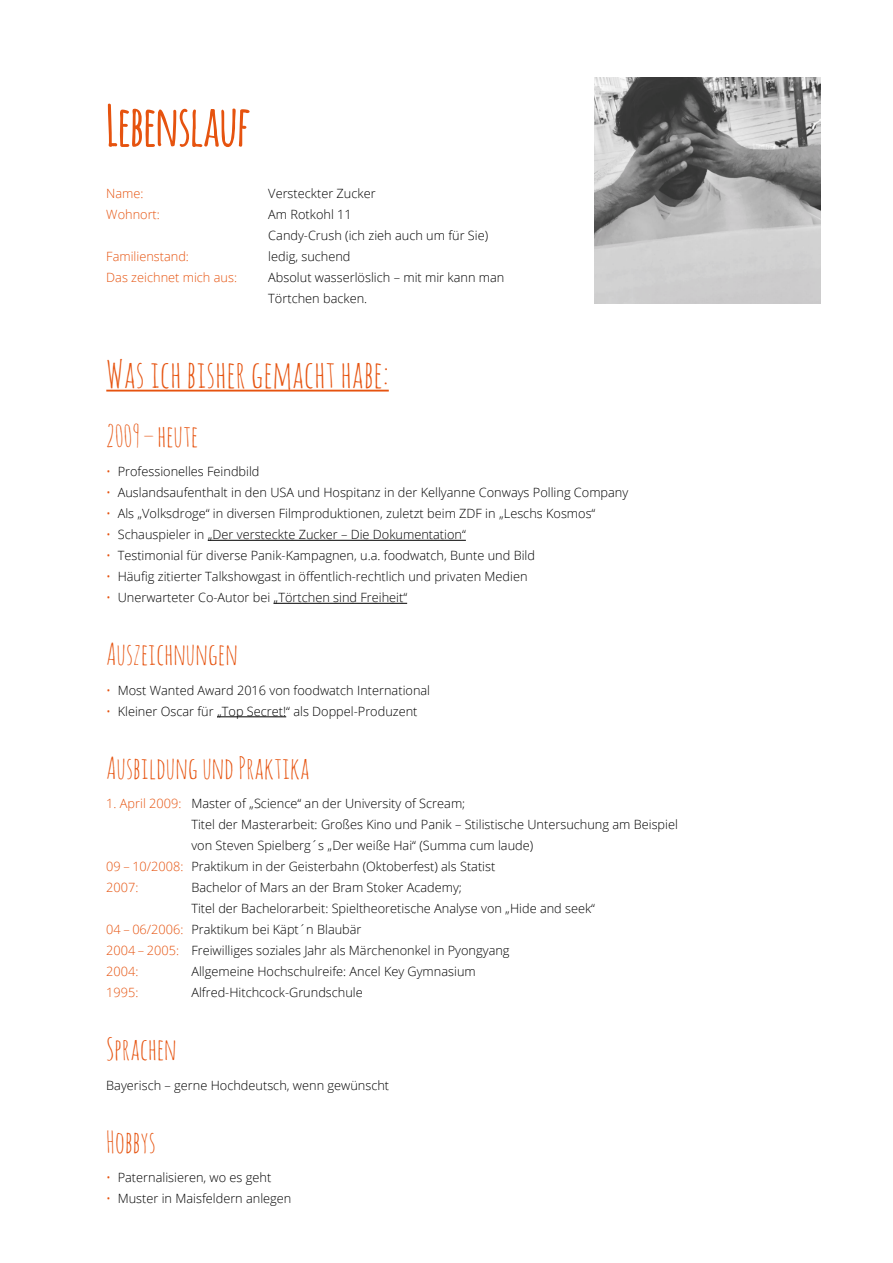
<style>
.page{position:relative;width:893px;height:1263px;background:#fff}
.page>*{position:absolute;margin:0;border:0;box-sizing:border-box;transform-origin:0 0}
.t1{font:700 55.5px "Amatic";color:#e6530f}
.t2{font:37.5px "Amatic SC";color:#e6530f}
.t3{font:30px "Amatic SC";color:#e6530f}
.t4{font:300 12.75px/21px "Open Sans";color:#000}
.t5{font:300 12.75px "Open Sans";color:#e6530f}
.s1{color:#e6530f}
</style>
<div class="page">
<hr style="left:106px;top:390px;width:283px;height:1px;background:#e6530f">
<hr style="left:208px;top:540px;width:258px;height:1px;background:#000">
<hr style="left:274px;top:603px;width:133px;height:1px;background:#000">
<hr style="left:217px;top:716px;width:69px;height:1px;background:#000">
<img style="left:594px;top:77px;width:227px;height:227px">
<h1 class="t1" style="left:106px;top:86px;width:146px">Lebenslauf</h1>
<p class="t5" style="left:106px;top:185px;width:39px">Name:</p>
<p class="t4" style="left:268px;top:183px;width:109px">Versteckter Zucker</p>
<p class="t5" style="left:106px;top:206px;width:55px">Wohnort:</p>
<p class="t4" style="left:268px;top:204px;width:221px">Am Rotkohl 11<br>Candy-Crush (ich zieh auch um für Sie)</p>
<p class="t5" style="left:106px;top:248px;width:84px">Familienstand:</p>
<p class="t4" style="left:268px;top:246px;width:84px">ledig, suchend</p>
<p class="t5" style="left:106px;top:269px;width:132px">Das zeichnet mich aus:</p>
<p class="t4" style="left:268px;top:267px;width:238px">Absolut wasserlöslich – mit mir kann man<br>Törtchen backen.</p>
<h2 class="t2" style="left:106px;top:350px;width:284px">Was ich bisher gemacht habe:</h2>
<h3 class="t3" style="left:106px;top:416px;width:94px">2009 – heute</h3>
<p class="t4" style="left:106px;top:461px;width:155px"><span class="s1">•</span> Professionelles Feindbild</p>
<p class="t4" style="left:106px;top:482px;width:523px"><span class="s1">•</span> Auslandsaufenthalt in den USA und Hospitanz in der Kellyanne Conways Polling Company</p>
<p class="t4" style="left:106px;top:503px;width:491px"><span class="s1">•</span> Als „Volksdroge“ in diversen Filmproduktionen, zuletzt beim ZDF in „Leschs Kosmos“</p>
<p class="t4" style="left:106px;top:524px;width:361px"><span class="s1">•</span> Schauspieler in „Der versteckte Zucker – Die Dokumentation“</p>
<p class="t4" style="left:106px;top:545px;width:430px"><span class="s1">•</span> Testimonial für diverse Panik-Kampagnen, u.a. foodwatch, Bunte und Bild</p>
<p class="t4" style="left:106px;top:566px;width:423px"><span class="s1">•</span> Häufig zitierter Talkshowgast in öffentlich-rechtlich und privaten Medien</p>
<p class="t4" style="left:106px;top:587px;width:302px"><span class="s1">•</span> Unerwarteter Co-Autor bei „Törtchen sind Freiheit“</p>
<h3 class="t3" style="left:106px;top:635px;width:133px">Auszeichnungen</h3>
<p class="t4" style="left:106px;top:679px;width:325px"><span class="s1">•</span> Most Wanted Award 2016 von foodwatch International</p>
<p class="t4" style="left:106px;top:700px;width:313px"><span class="s1">•</span> Kleiner Oscar für „Top Secret!“ als Doppel-Produzent</p>
<h3 class="t3" style="left:106px;top:748px;width:205px">Ausbildung und Praktika</h3>
<p class="t4" style="left:106px;top:793px;width:360px"><span class="s1">1. April 2009:</span> Master of „Science“ an der University of Scream;</p>
<p class="t4" style="left:191px;top:814px;width:488px">Titel der Masterarbeit: Großes Kino und Panik – Stilistische Untersuchung am Beispiel</p>
<p class="t4" style="left:191px;top:835px;width:343px">von Steven Spielberg´s „Der weiße Hai“ (Summa cum laude)</p>
<p class="t4" style="left:106px;top:856px;width:391px"><span class="s1">09 – 10/2008:</span> Praktikum in der Geisterbahn (Oktoberfest) als Statist</p>
<p class="t5" style="left:106px;top:879px;width:34px">2007:</p>
<p class="t4" style="left:191px;top:877px;width:272px">Bachelor of Mars an der Bram Stoker Academy;</p>
<p class="t4" style="left:191px;top:898px;width:405px">Titel der Bachelorarbeit: Spieltheoretische Analyse von „Hide and seek“</p>
<p class="t4" style="left:106px;top:919px;width:257px"><span class="s1">04 – 06/2006:</span> Praktikum bei Käpt´n Blaubär</p>
<p class="t4" style="left:106px;top:940px;width:405px"><span class="s1">2004 – 2005:</span> Freiwilliges soziales Jahr als Märchenonkel in Pyongyang</p>
<p class="t5" style="left:106px;top:963px;width:34px">2004:</p>
<p class="t4" style="left:191px;top:961px;width:286px">Allgemeine Hochschulreife: Ancel Key Gymnasium</p>
<p class="t5" style="left:106px;top:984px;width:34px">1995:</p>
<p class="t4" style="left:191px;top:982px;width:173px">Alfred-Hitchcock-Grundschule</p>
<h3 class="t3" style="left:106px;top:1030px;width:72px">Sprachen</h3>
<p class="t4" style="left:106px;top:1074px;width:284px">Bayerisch – gerne Hochdeutsch, wenn gewünscht</p>
<h3 class="t3" style="left:106px;top:1122px;width:51px">Hobbys</h3>
<p class="t4" style="left:106px;top:1167px;width:166px"><span class="s1">•</span> Paternalisieren, wo es geht</p>
<p class="t4" style="left:106px;top:1188px;width:187px"><span class="s1">•</span> Muster in Maisfeldern anlegen</p>
</div>
